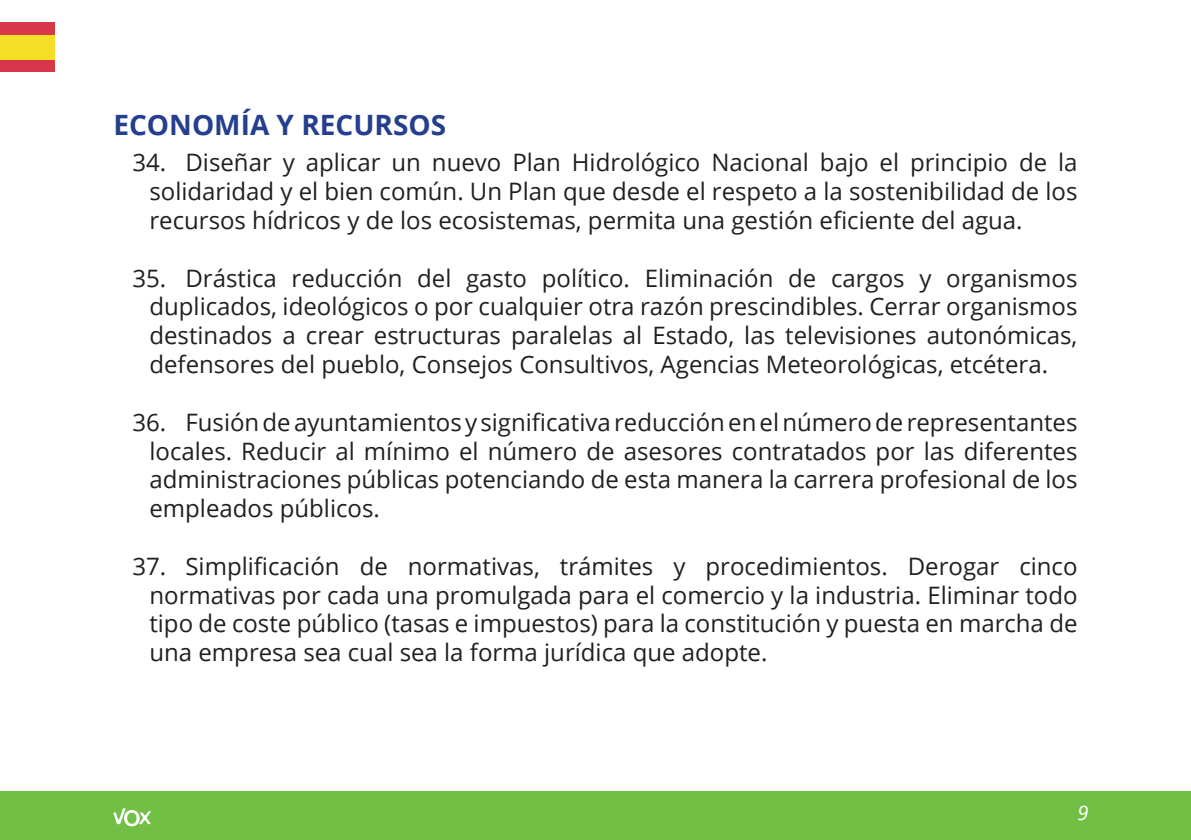
<style>
.page{position:relative;width:1191px;height:840px;background:#fff}
.page>*{position:absolute;margin:0;border:0;box-sizing:border-box;transform-origin:0 0}
.t1{font:700 28px "Open Sans";color:#253f8e}
.t2{font:24px/28.8px "Open Sans";color:#231f20;text-align:justify}
.t3{font:italic 20px "Open Sans";color:#fff}
</style>
<div class="page">
<div style="left:0;top:791px;width:1191px;height:48px;background:#71bf44"></div>
<div style="left:0;top:23px;width:54px;height:49px;background:#d7374b"></div>
<div style="left:0;top:35px;width:54px;height:25px;background:#f5de28"></div>
<svg style="left:113px;top:808px;width:38px;height:17px"></svg>
<p class="t1" style="left:113px;top:105px;width:334px">ECONOMÍA Y RECURSOS</p>
<p class="t2" style="left:149px;top:147px;width:929px;text-indent:-17px">34. Diseñar y aplicar un nuevo Plan Hidrológico Nacional bajo el principio de la solidaridad y el bien común. Un Plan que desde el respeto a la sostenibilidad de los recursos hídricos y de los ecosistemas, permita una gestión eficiente del agua.</p>
<p class="t2" style="left:149px;top:262px;width:929px;text-indent:-17px">35. Drástica reducción del gasto político. Eliminación de cargos y organismos duplicados, ideológicos o por cualquier otra razón prescindibles. Cerrar organismos destinados a crear estructuras paralelas al Estado, las televisiones autonómicas, defensores del pueblo, Consejos Consultivos, Agencias Meteorológicas, etcétera.</p>
<p class="t2" style="left:149px;top:406px;width:929px;text-indent:-17px">36. Fusión de ayuntamientos y significativa reducción en el número de representantes locales. Reducir al mínimo el número de asesores contratados por las diferentes administraciones públicas potenciando de esta manera la carrera profesional de los empleados públicos.</p>
<p class="t2" style="left:149px;top:550px;width:929px;text-indent:-17px">37. Simplificación de normativas, trámites y procedimientos. Derogar cinco normativas por cada una promulgada para el comercio y la industria. Eliminar todo tipo de coste público (tasas e impuestos) para la constitución y puesta en marcha de una empresa sea cual sea la forma jurídica que adopte.</p>
<p class="t3" style="left:1077px;top:798px;width:13px">9</p>
</div>
